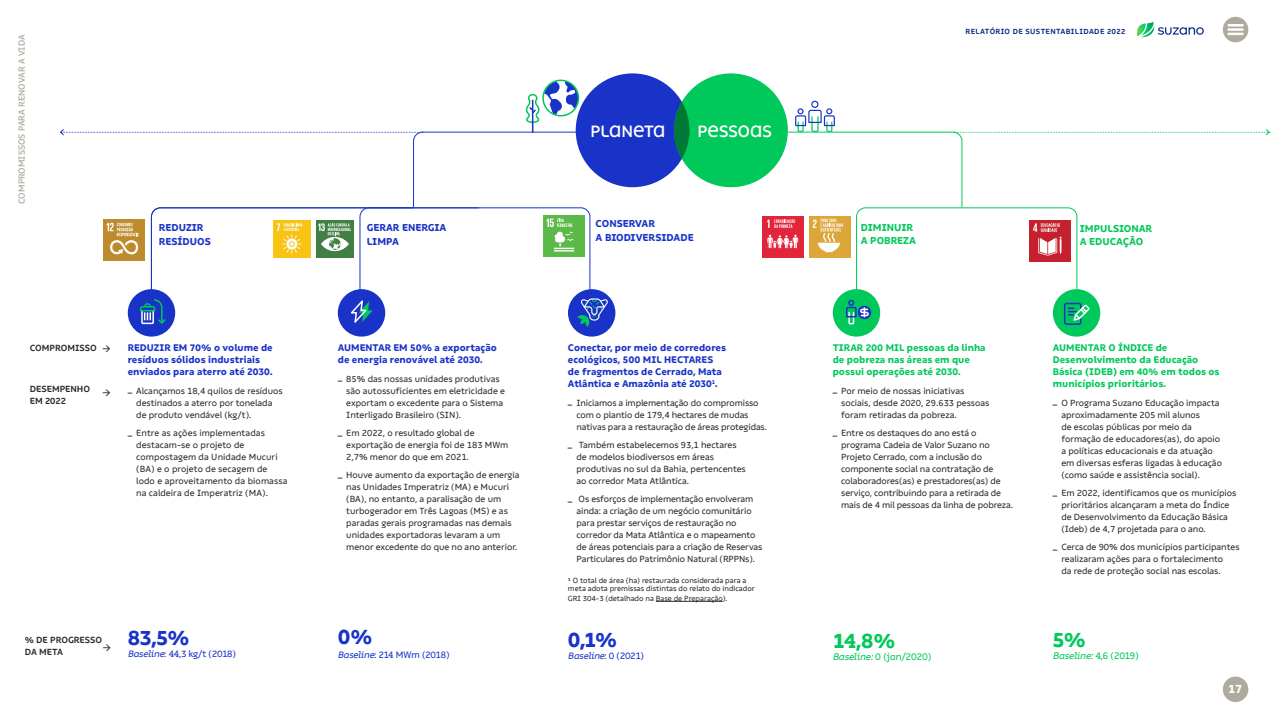
<style>
.page{position:relative;width:1276px;height:717px;background:#fff}
.page>*{position:absolute;margin:0;border:0;box-sizing:border-box;transform-origin:0 0}
.t1{font:800 21px "Suzano Display";color:#1932c8}
.t2{font:800 21px "Suzano Display";color:#00c85a}
.t3{font:500 16.95px "Suzano Unicase";color:#fff}
.t4{font:800 12px "Suzano Text";color:#fff}
.t5{font:800 10.12px/13.5px "Suzano Text";color:#1932c8}
.t6{font:800 10.12px/13.5px "Suzano Text";color:#00c85a}
.t7{font:800 9.75px/12px "Suzano Text";color:#1932c8}
.t8{font:800 9.75px/12px "Suzano Text";color:#00c85a}
.t9{font:9.75px "Suzano Display";color:#00c85a}
.t10{font:italic 9.75px "Suzano Display";color:#00c85a}
.t11{font:9.38px "Suzano Display";color:#1932c8}
.t12{font:italic 9.38px "Suzano Display";color:#1932c8}
.t13{font:9px/12px "Suzano Text";color:#292929}
.t14{font:500 9px "Suzano Display";letter-spacing:.01em;color:#aeab9e}
.t15{font:700 9px/12px "Suzano Text";color:#282828}
.t16{font:700 9px/12px "Suzano Text";color:#292929}
.t17{font:7.5px/8.2px "Suzano Text";color:#282828}
.t18{font:700 7.5px "Suzano Text";letter-spacing:.05em;color:#03267f}
.s1{font-style:italic}
.s2{color:#2c2c2c}
.s3{font-style:normal}
</style>
<div class="page">
<div style="left:762px;top:216px;width:42px;height:41px;background:#e3253c"></div>
<div style="left:1053px;top:289px;width:47px;height:47px;background:#00c85a;border-radius:50%"></div>
<svg style="left:1063px;top:302px;width:27px;height:23px"></svg>
<div style="left:833px;top:289px;width:47px;height:47px;background:#00c85a;border-radius:50%"></div>
<svg style="left:857px;top:306px;width:14px;height:13px"></svg>
<svg style="left:846px;top:299px;width:23px;height:26px"></svg>
<div style="left:568px;top:289px;width:47px;height:47px;background:#1932c8;border-radius:50%"></div>
<div style="left:338px;top:289px;width:47px;height:47px;background:#1932c8;border-radius:50%"></div>
<div style="left:128px;top:289px;width:47px;height:47px;background:#1932c8;border-radius:50%"></div>
<div style="left:576px;top:73px;width:113px;height:114px;background:#1932c8;border-radius:50%"></div>
<div style="left:674px;top:73px;width:114px;height:114px;background:#00c85a;border-radius:50%"></div>
<svg style="left:674px;top:102px;width:15px;height:57px"></svg>
<svg style="left:766px;top:100px;width:504px;height:193px"></svg>
<div style="left:542px;top:80px;width:37px;height:36px;border:2px solid #00c759;border-radius:50%"></div>
<svg style="left:60px;top:81px;width:548px;height:245px"></svg>
<hr style="left:656px;top:601px;width:66px;height:1px;background:#2c2c2c">
<div style="left:1222px;top:676px;width:26px;height:26px;background:#aeab9e;border-radius:50%"></div>
<svg style="left:1137px;top:22px;width:66px;height:15px"></svg>
<svg style="left:1222px;top:17px;width:26px;height:25px"></svg>
<p class="t14" style="left:16px;top:204px;width:171px;rotate:-90deg">COMPROMISSOS PARA RENOVAR A VIDA</p>
<h2 class="t3" style="left:590px;top:121px;width:76px">PLANETA</h2>
<h2 class="t3" style="left:697px;top:121px;width:76px">PESSOAS</h2>
<p class="t5" style="left:159px;top:221px;width:54px">REDUZIR<br>RESÍDUOS</p>
<p class="t5" style="left:367px;top:221px;width:81px">GERAR ENERGIA<br>LIMPA</p>
<p class="t5" style="left:595px;top:217px;width:100px">CONSERVAR<br>A BIODIVERSIDADE</p>
<p class="t15" style="left:30px;top:341px;width:68px">COMPROMISSO</p>
<p class="t15" style="left:30px;top:383px;width:62px">DESEMPENHO<br>EM 2022</p>
<p class="t7" style="left:128px;top:341px;width:146px">REDUZIR EM 70% o volume de resíduos sólidos industriais enviados para aterro até 2030.</p>
<p class="t13" style="left:136px;top:384px;width:148px;text-indent:-9px"><sup>_</sup> Alcançamos 18,4 quilos de resíduos destinados a aterro por tonelada de produto vendável (kg/t).</p>
<p class="t13" style="left:136px;top:427px;width:153px;text-indent:-9px"><sup>_</sup> Entre as ações implementadas destacam-se o projeto de compostagem da Unidade Mucuri (BA) e o projeto de secagem de lodo e aproveitamento da biomassa na caldeira de Imperatriz (MA).</p>
<p class="t16" style="left:25px;top:634px;width:79px">% DE PROGRESSO<br>DA META</p>
<h1 class="t1" style="left:128px;top:625px;width:63px">83,5%</h1>
<p class="t11" style="left:128px;top:648px;width:110px"><span class="s1">Baseline</span>: 44,3 kg/t (2018)</p>
<p class="t7" style="left:338px;top:341px;width:161px">AUMENTAR EM 50% a exportação de energia renovável até 2030.</p>
<p class="t13" style="left:346px;top:372px;width:160px;text-indent:-9px"><sup>_</sup> 85% das nossas unidades produtivas são autossuficientes em eletricidade e exportam o excedente para o Sistema Interligado Brasileiro (SIN).</p>
<p class="t13" style="left:346px;top:426px;width:164px;text-indent:-9px"><sup>_</sup> Em 2022, o resultado global de exportação de energia foi de 183 MWm<br>2,7% menor do que em 2021.</p>
<p class="t13" style="left:346px;top:469px;width:175px;text-indent:-9px"><sup>_</sup> Houve aumento da exportação de energia nas Unidades Imperatriz (MA) e Mucuri (BA), no entanto, a paralisação de um turbogerador em Três Lagoas (MS) e as paradas gerais programadas nas demais unidades exportadoras levaram a um menor excedente do que no ano anterior.</p>
<h1 class="t1" style="left:338px;top:624px;width:36px">0%</h1>
<p class="t11" style="left:338px;top:649px;width:113px"><span class="s1">Baseline</span>: 214 MWm (2018)</p>
<p class="t7" style="left:568px;top:341px;width:159px">Conectar, por meio de corredores ecológicos, 500 MIL HECTARES de fragmentos de Cerrado, Mata<br>Atlântica e Amazônia até 2030<sup>1</sup>.</p>
<p class="t13" style="left:576px;top:396px;width:192px;text-indent:-9px"><sup>_</sup> Iniciamos a implementação do compromisso com o plantio de 179,4 hectares de mudas nativas para a restauração de áreas protegidas.</p>
<p class="t13" style="left:576px;top:439px;width:171px;text-indent:-9px"><sup>_</sup> Também estabelecemos 93,1 hectares de modelos biodiversos em áreas produtivas no sul da Bahia, pertencentes ao corredor Mata Atlântica.</p>
<p class="t13" style="left:576px;top:493px;width:187px;text-indent:-9px"><sup>_</sup> Os esforços de implementação envolveram ainda: a criação de um negócio comunitário para prestar serviços de restauração no corredor da Mata Atlântica e o mapeamento de áreas potenciais para a criação de Reservas Particulares do Patrimônio Natural (RPPNs).</p>
<p class="t17" style="left:568px;top:576px;width:188px">¹ O total de área (ha) restaurada considerada para a meta adota premissas distintas do relato do indicador</p>
<p class="t17" style="left:568px;top:594px;width:161px">GRI 304-3 (detalhado na <span class="s2">Base de Preparação</span>).</p>
<h1 class="t1" style="left:568px;top:627px;width:51px">0,1%</h1>
<p class="t12" style="left:568px;top:650px;width:78px">Baseline<span class="s3">: 0 ( 2 0 2 1 )</span></p>
<p class="t18" style="left:965px;top:27px;width:161px">RELATÓRIO DE SUSTENTABILIDADE 2022</p>
<p class="t6" style="left:861px;top:220px;width:57px">DIMINUIR<br>A POBREZA</p>
<p class="t6" style="left:1080px;top:221px;width:74px">IMPULSIONAR<br>A EDUCAÇÃO</p>
<p class="t8" style="left:832px;top:341px;width:154px">TIRAR 200 MIL pessoas da linha de pobreza nas áreas em que possui operações até 2030.</p>
<p class="t13" style="left:841px;top:384px;width:150px;text-indent:-9px"><sup>_</sup> Por meio de nossas iniciativas sociais, desde 2020, 29.633 pessoas foram retiradas da pobreza.</p>
<p class="t13" style="left:841px;top:427px;width:173px;text-indent:-9px"><sup>_</sup> Entre os destaques do ano está o programa Cadeia de Valor Suzano no Projeto Cerrado, com a inclusão do componente social na contratação de colaboradores(as) e prestadores(as) de serviço, contribuindo para a retirada de mais de 4 mil pessoas da linha de pobreza.</p>
<h1 class="t2" style="left:832px;top:628px;width:64px">14,8%</h1>
<p class="t9" style="left:832px;top:651px;width:100px"><span class="s1">Baseline:</span>0 (jan/2020)</p>
<p class="t8" style="left:1053px;top:341px;width:168px">AUMENTAR O ÍNDICE de<br>Desenvolvimento da Educação<br>Básica (IDEB) em 40% em todos os municípios prioritários.</p>
<p class="t13" style="left:1061px;top:396px;width:162px;text-indent:-9px"><sup>_</sup> O Programa Suzano Educação impacta aproximadamente 205 mil alunos<br>de escolas públicas por meio da formação de educadores(as), do apoio a políticas educacionais e da atuação em diversas esferas ligadas à educação (como saúde e assistência social).</p>
<p class="t13" style="left:1061px;top:486px;width:177px;text-indent:-9px"><sup>_</sup> Em 2022, identificamos que os municípios prioritários alcançaram a meta do Índice de Desenvolvimento da Educação Básica (Ideb) de 4,7 projetada para o ano.</p>
<p class="t13" style="left:1061px;top:541px;width:180px;text-indent:-9px"><sup>_</sup> Cerca de 90% dos municípios participantes realizaram ações para o fortalecimento<br>da rede de proteção social nas escolas.</p>
<h1 class="t2" style="left:1053px;top:626px;width:35px">5%</h1>
<p class="t10" style="left:1053px;top:649px;width:87px">Baseline:<span class="s3">4,6 (2019)</span></p>
<h3 class="t4" style="left:1228px;top:681px;width:16px">17</h3>
</div>
